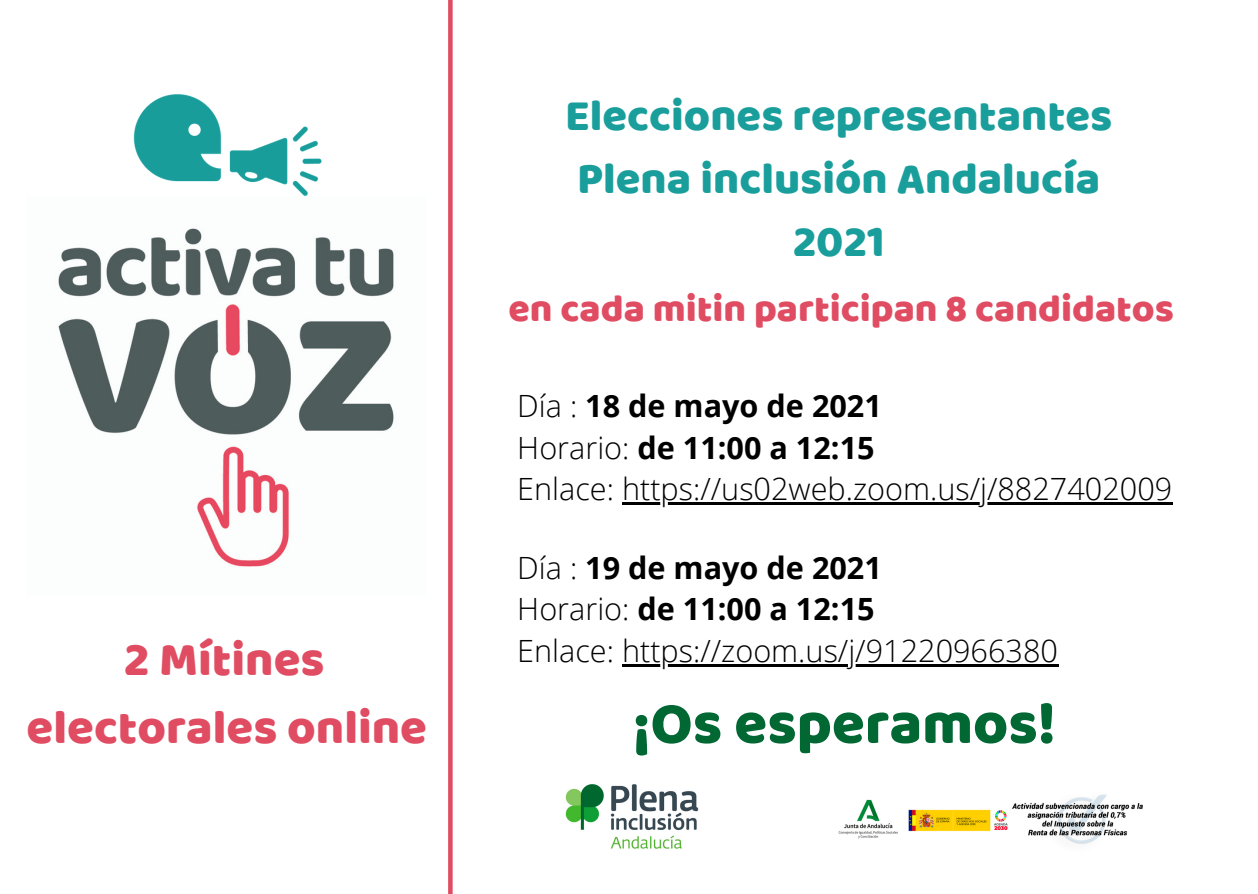
<style>
.page{position:relative;width:1258px;height:894px;background:#fff}
.page>*{position:absolute;margin:0;border:0;box-sizing:border-box;transform-origin:0 0}
.t1{font:60px "Baloo Chettan";color:#016834}
.t2{font:48.9px "Baloo";color:#e04c62}
.t3{font:45px "Baloo Chettan";color:#199e9c}
.t4{font:39px "Baloo";color:#e04c62}
.t5{font:300 30.6px "Open Sans";color:#000}
.t6{font:700 30.6px "Open Sans";color:#000}
.s1{font-weight:300}
</style>
<div class="page">
<img style="left:58px;top:228px;width:336px;height:339px">
<div style="left:448px;top:0;width:5px;height:893px;background:#e04c62"></div>
<img style="left:133px;top:94px;width:189px;height:102px">
<img style="left:838px;top:794px;width:305px;height:50px">
<img style="left:565px;top:784px;width:133px;height:65px">
<hr style="left:622px;top:502px;width:550px;height:2px;background:#000">
<hr style="left:622px;top:664px;width:436px;height:2px;background:#000">
<p class="t2" style="left:124px;top:629px;width:202px">2 Mítines</p>
<p class="t2" style="left:27px;top:697px;width:402px">electorales online</p>
<p class="t3" style="left:565px;top:83px;width:549px">Elecciones representantes</p>
<p class="t3" style="left:577px;top:146px;width:525px">Plena inclusión Andalucía</p>
<p class="t3" style="left:793px;top:209px;width:94px">2021</p>
<p class="t4" style="left:508px;top:285px;width:667px">en cada mitin participan 8 candidatos</p>
<p class="t6" style="left:517px;top:384px;width:366px"><span class="s1">Día :</span> 18 de mayo de 2021</p>
<p class="t6" style="left:517px;top:426px;width:359px"><span class="s1">Horario:</span> de 11:00 a 12:15</p>
<p class="t5" style="left:517px;top:467px;width:656px">Enlace: https://us02web.zoom.us/j/8827402009</p>
<p class="t6" style="left:517px;top:546px;width:366px"><span class="s1">Día :</span> 19 de mayo de 2021</p>
<p class="t6" style="left:517px;top:587px;width:359px"><span class="s1">Horario:</span> de 11:00 a 12:15</p>
<p class="t5" style="left:517px;top:629px;width:542px">Enlace: https://zoom.us/j/91220966380</p>
<p class="t1" style="left:632px;top:679px;width:425px">¡Os esperamos!</p>
</div>
